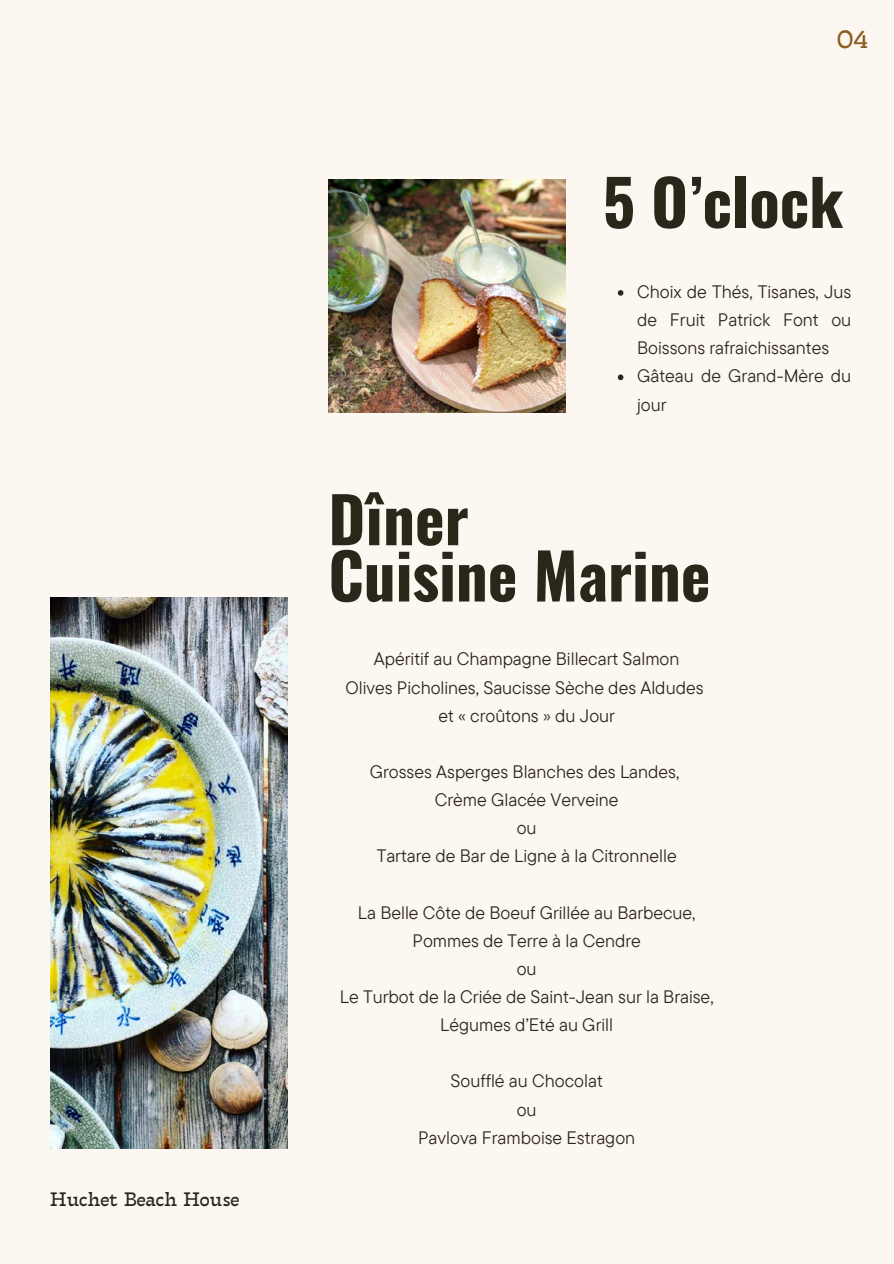
<style>
.page{position:relative;width:894px;height:1264px;background:#fff}
.page>*{position:absolute;margin:0;border:0;box-sizing:border-box;transform-origin:0 0}
.t1{font:700 63px/56.2px "Oswald";color:#2b261a}
.t2{font:27px "Tarif";color:#8a5e21}
.t3{font:21px "Tarif";color:#2b261a}
.t4{font:18px/28.2px "TT Commons Pro";color:#2b261a;text-align:center}
</style>
<div class="page">
<div style="left:0;top:0;width:893px;height:1263px;background:#fdf7f1"></div>
<img style="left:50px;top:598px;width:237px;height:549px">
<img style="left:328px;top:179px;width:237px;height:234px">
<svg style="left:617px;top:290px;width:6px;height:6px"></svg>
<svg style="left:617px;top:374px;width:6px;height:6px"></svg>
<p class="t3" style="left:50px;top:1187px;width:191px">Huchet Beach House</p>
<h1 class="t2" style="left:836px;top:24px;width:33px">04</h1>
<p class="t1" style="left:602px;top:171px;width:242px">5 O’clock</p>
<p class="t4" style="left:637px;top:277px;width:215px;text-align:justify">Choix de Thés, Tisanes, Jus de Fruit Patrick Font ou Boissons rafraichissantes</p>
<p class="t4" style="left:637px;top:361px;width:215px;text-align:left">Gâteau de Grand-Mère du jour</p>
<p class="t1" style="left:328px;top:488px;width:383px">Dîner<br>Cuisine Marine</p>
<p class="t4" style="left:374px;top:644px;width:307px">Apéritif au Champagne Billecart Salmon</p>
<p class="t4" style="left:345px;top:672px;width:359px">Olives Picholines, Saucisse Sèche des Aldudes</p>
<h2 class="t4" style="left:438px;top:700px;width:178px">et « croûtons » du Jour</h2>
<h1 class="t4" style="left:370px;top:757px;width:311px">Grosses Asperges Blanches des Landes,</h1>
<p class="t4" style="left:434px;top:785px;width:185px">Crème Glacée Verveine</p>
<p class="t4" style="left:516px;top:813px;width:21px">ou</p>
<p class="t4" style="left:376px;top:841px;width:301px">Tartare de Bar de Ligne à la Citronnelle</p>
<p class="t4" style="left:358px;top:897px;width:339px">La Belle Côte de Boeuf Grillée au Barbecue,<br>Pommes de Terre à la Cendre</p>
<p class="t4" style="left:516px;top:954px;width:21px">ou</p>
<p class="t4" style="left:340px;top:982px;width:375px">Le Turbot de la Criée de Saint-Jean sur la Braise,<br>Légumes d’Eté au Grill</p>
<p class="t4" style="left:450px;top:1066px;width:154px">Soufflé au Chocolat</p>
<p class="t4" style="left:516px;top:1094px;width:21px">ou</p>
<p class="t4" style="left:418px;top:1122px;width:218px">Pavlova Framboise Estragon</p>
</div>
